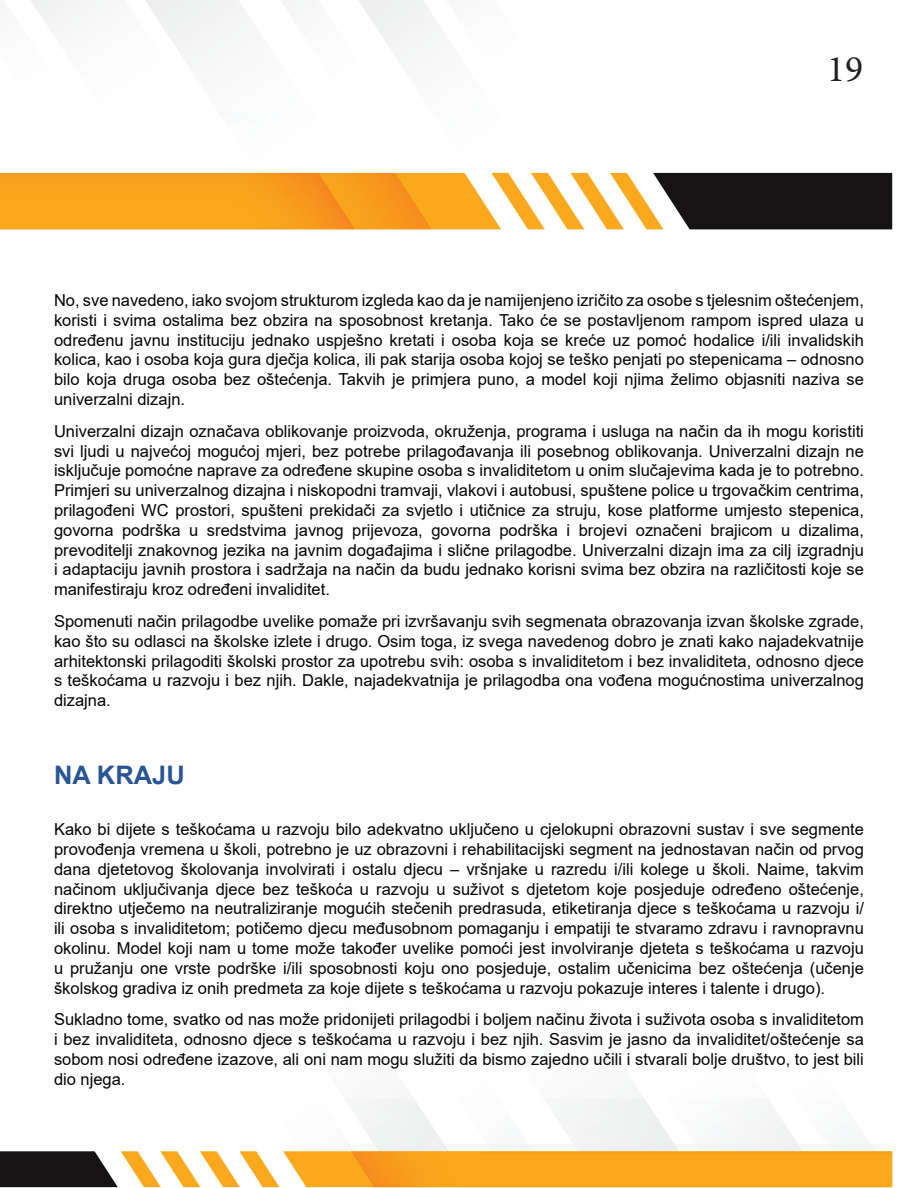
<style>
.page{position:relative;width:918px;height:1188px;background:#fff}
.page>*{position:absolute;margin:0;border:0;box-sizing:border-box;transform-origin:0 0}
.t1{font:37.5px "Minion Pro";color:#231f20}
.t2{font:700 25.5px "Arial";color:#295597}
.t3{font:16.5px/19.8px "Arial";color:#040503;text-align:justify}
</style>
<div class="page">
<svg style="left:0;top:0;width:892px;height:229px"></svg>
<svg style="left:0;top:1098px;width:892px;height:89px"></svg>
<h1 class="t1" style="left:827px;top:44px;width:37px">19</h1>
<p class="t3" style="left:54px;top:290px;width:811px">No, sve navedeno, iako svojom strukturom izgleda kao da je namijenjeno izričito za osobe s tjelesnim oštećenjem, koristi i svima ostalima bez obzira na sposobnost kretanja. Tako će se postavljenom rampom ispred ulaza u određenu javnu instituciju jednako uspješno kretati i osoba koja se kreće uz pomoć hodalice i/ili invalidskih kolica, kao i osoba koja gura dječja kolica, ili pak starija osoba kojoj se teško penjati po stepenicama – odnosno bilo koja druga osoba bez oštećenja. Takvih je primjera puno, a model koji njima želimo objasniti naziva se univerzalni dizajn.</p>
<p class="t3" style="left:54px;top:421px;width:811px">Univerzalni dizajn označava oblikovanje proizvoda, okruženja, programa i usluga na način da ih mogu koristiti svi ljudi u najvećoj mogućoj mjeri, bez potrebe prilagođavanja ili posebnog oblikovanja. Univerzalni dizajn ne isključuje pomoćne naprave za određene skupine osoba s invaliditetom u onim slučajevima kada je to potrebno.<br>Primjeri su univerzalnog dizajna i niskopodni tramvaji, vlakovi i autobusi, spuštene police u trgovačkim centrima, prilagođeni WC prostori, spušteni prekidači za svjetlo i utičnice za struju, kose platforme umjesto stepenica, govorna podrška u sredstvima javnog prijevoza, govorna podrška i brojevi označeni brajicom u dizalima, prevoditelji znakovnog jezika na javnim događajima i slične prilagodbe. Univerzalni dizajn ima za cilj izgradnju i adaptaciju javnih prostora i sadržaja na način da budu jednako korisni svima bez obzira na različitosti koje se manifestiraju kroz određeni invaliditet.</p>
<p class="t3" style="left:54px;top:611px;width:811px">Spomenuti način prilagodbe uvelike pomaže pri izvršavanju svih segmenata obrazovanja izvan školske zgrade, kao što su odlasci na školske izlete i drugo. Osim toga, iz svega navedenog dobro je znati kako najadekvatnije arhitektonski prilagoditi školski prostor za upotrebu svih: osoba s invaliditetom i bez invaliditeta, odnosno djece s teškoćama u razvoju i bez njih. Dakle, najadekvatnija je prilagodba ona vođena mogućnostima univerzalnog dizajna.</p>
<h2 class="t2" style="left:54px;top:757px;width:132px">NA KRAJU</h2>
<p class="t3" style="left:54px;top:819px;width:811px">Kako bi dijete s teškoćama u razvoju bilo adekvatno uključeno u cjelokupni obrazovni sustav i sve segmente provođenja vremena u školi, potrebno je uz obrazovni i rehabilitacijski segment na jednostavan način od prvog dana djetetovog školovanja involvirati i ostalu djecu – vršnjake u razredu i/ili kolege u školi. Naime, takvim načinom uključivanja djece bez teškoća u razvoju u suživot s djetetom koje posjeduje određeno oštećenje, direktno utječemo na neutraliziranje mogućih stečenih predrasuda, etiketiranja djece s teškoćama u razvoju i/ ili osoba s invaliditetom; potičemo djecu međusobnom pomaganju i empatiji te stvaramo zdravu i ravnopravnu okolinu. Model koji nam u tome može također uvelike pomoći jest involviranje djeteta s teškoćama u razvoju u pružanju one vrste podrške i/ili sposobnosti koju ono posjeduje, ostalim učenicima bez oštećenja (učenje školskog gradiva iz onih predmeta za koje dijete s teškoćama u razvoju pokazuje interes i talente i drugo).</p>
<p class="t3" style="left:54px;top:1010px;width:811px">Sukladno tome, svatko od nas može pridonijeti prilagodbi i boljem načinu života i suživota osoba s invaliditetom i bez invaliditeta, odnosno djece s teškoćama u razvoju i bez njih. Sasvim je jasno da invaliditet/oštećenje sa sobom nosi određene izazove, ali oni nam mogu služiti da bismo zajedno učili i stvarali bolje društvo, to jest bili dio njega.</p>
</div>
